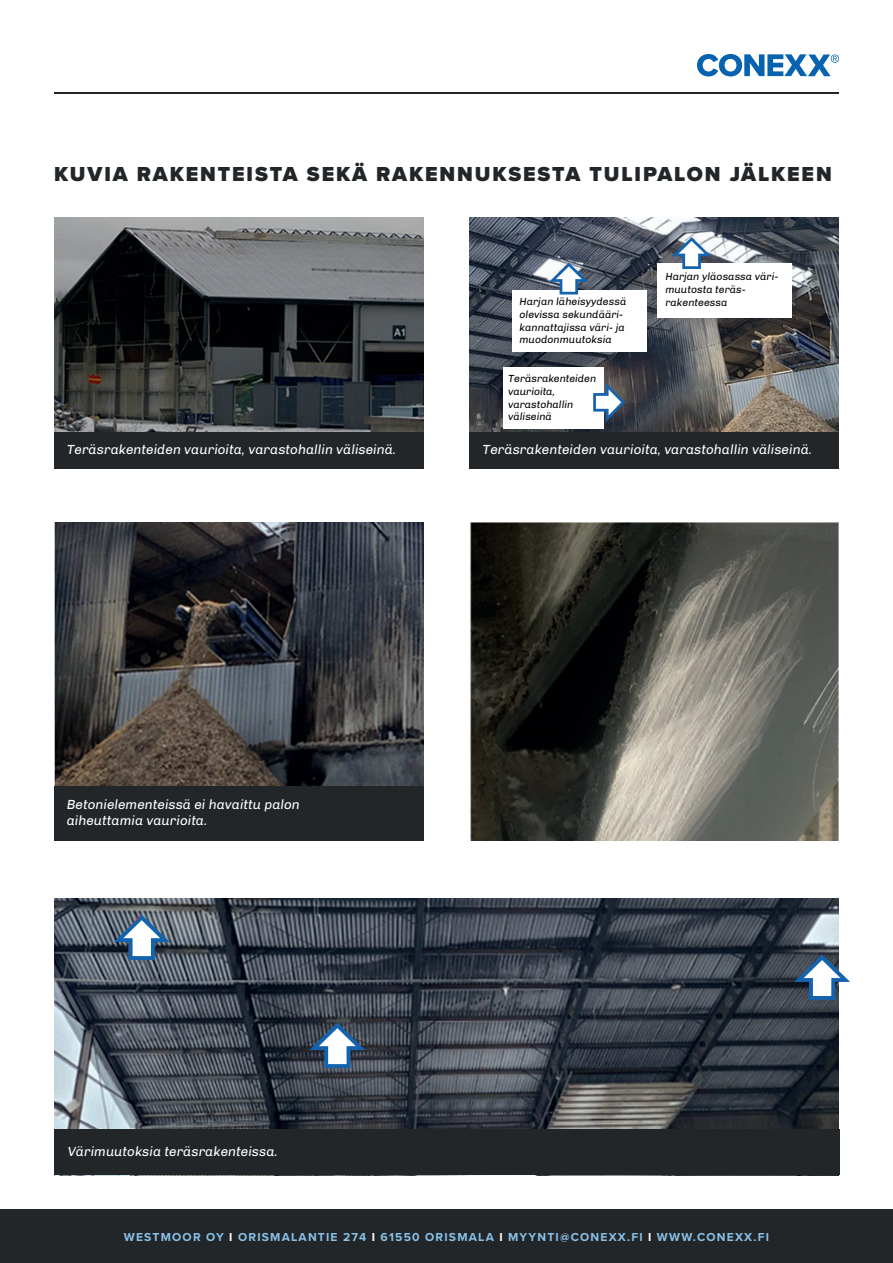
<style>
.page{position:relative;width:893px;height:1263px;background:#fff}
.page>*{position:absolute;margin:0;border:0;box-sizing:border-box;transform-origin:0 0}
.t1{font:900 21px "Proxima Nova";letter-spacing:.09em;color:#222628}
.t2{font:italic 13.5px/16.2px "Chivo";color:#fff}
.t3{font:700 12px "Proxima Nova";letter-spacing:.1em;color:#89c1e9}
.t4{font:italic 10.5px/12.6px "Chivo";color:#000001}
.s1{color:#fff}
</style>
<div class="page">
<div style="left:0;top:1209px;width:893px;height:54px;background:#222628"></div>
<hr style="left:54px;top:92px;width:785px;height:2px;background:#222628">
<svg style="left:697px;top:54px;width:142px;height:22px"></svg>
<img style="left:54px;top:523px;width:369px;height:263px">
<div style="left:54px;top:786px;width:369px;height:54px;background:#222628"></div>
<img style="left:470px;top:523px;width:369px;height:317px">
<div style="left:470px;top:431px;width:369px;height:38px;background:#222628"></div>
<div style="left:54px;top:431px;width:369px;height:38px;background:#222628"></div>
<img style="left:54px;top:218px;width:369px;height:213px">
<img style="left:470px;top:218px;width:369px;height:213px">
<img style="left:54px;top:898px;width:785px;height:232px">
<div style="left:54px;top:1130px;width:786px;height:45px;background:#222628"></div>
<svg style="left:794px;top:955px;width:56px;height:45px"></svg>
<svg style="left:309px;top:1023px;width:56px;height:45px"></svg>
<svg style="left:114px;top:915px;width:56px;height:45px"></svg>
<div style="left:503px;top:367px;width:101px;height:61px;background:#fff"></div>
<div style="left:657px;top:264px;width:134px;height:54px;background:#fff"></div>
<div style="left:512px;top:290px;width:135px;height:61px;background:#fff"></div>
<svg style="left:549px;top:263px;width:40px;height:31px"></svg>
<svg style="left:593px;top:383px;width:32px;height:39px"></svg>
<svg style="left:672px;top:237px;width:39px;height:32px"></svg>
<h1 class="t1" style="left:54px;top:159px;width:779px">KUVIA RAKENTEISTA SEKÄ RAKENNUKSESTA TULIPALON JÄLKEEN</h1>
<p class="t4" style="left:665px;top:271px;width:115px">Harjan yläosassa väri&shy;muutosta teräs-</p>
<p class="t4" style="left:519px;top:296px;width:108px">Harjan läheisyydessä</p>
<p class="t4" style="left:665px;top:296px;width:64px">rakenteessa</p>
<p class="t4" style="left:519px;top:308px;width:107px">olevissa sekundääri&shy;kannattajissa väri- ja muodonmuutoksia</p>
<p class="t4" style="left:508px;top:373px;width:90px">Teräsrakenteiden vaurioita, varastohallin väliseinä</p>
<p class="t2" style="left:67px;top:442px;width:331px">Teräsrakenteiden vaurioita, varastohallin väliseinä.</p>
<p class="t2" style="left:483px;top:441px;width:331px">Teräsrakenteiden vaurioita, varastohallin väliseinä.</p>
<p class="t2" style="left:67px;top:796px;width:235px">Betonielementeissä ei havaittu palon aiheuttamia vaurioita.</p>
<p class="t2" style="left:68px;top:1143px;width:211px">Värimuutoksia teräsrakenteissa.</p>
<p class="t3" style="left:124px;top:1228px;width:647px">WESTMOOR OY <span class="s1">I</span> ORISMALANTIE 274 <span class="s1">I</span> 61550 ORISMALA <span class="s1">I</span> MYYNTI@CONEXX.FI <span class="s1">I</span> WWW.CONEXX.FI</p>
</div>
